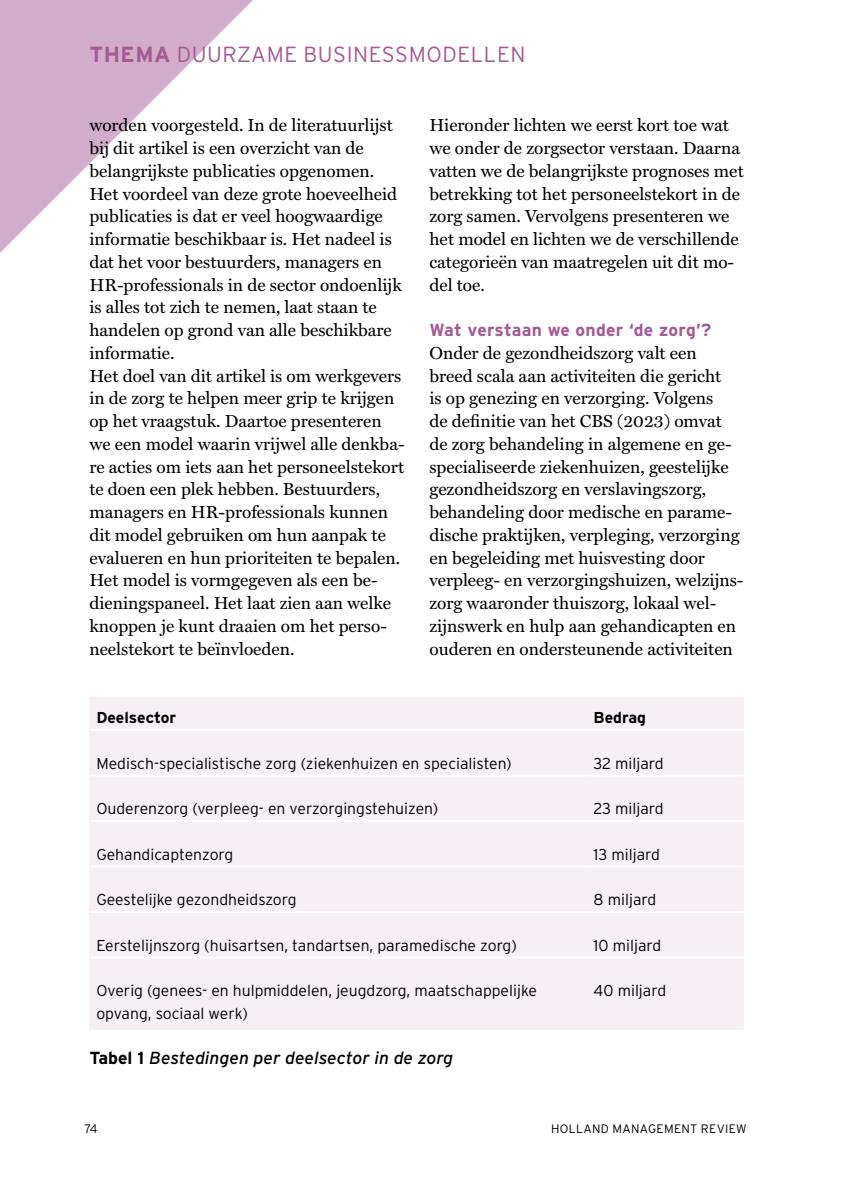
<style>
.page{position:relative;width:844px;height:1191px;background:#fff}
.page>*{position:absolute;margin:0;border:0;box-sizing:border-box;transform-origin:0 0}
.t1{font:300 21.88px "Interstate";letter-spacing:.025em;color:#a45a95}
.t2{font:17.5px/22.8px "Miller Text";color:#000}
.t3{font:italic 17.5px "Interstate";color:#000}
.t4{font:700 17.5px "Interstate";letter-spacing:.015em;color:#a45a95}
.t5{font:300 15.75px/22.8px "Interstate";color:#000}
.t6{font:700 15.75px "Interstate";color:#000}
.t7{font:300 12.25px "Interstate";letter-spacing:.025em;color:#000}
.s1{font-weight:700}
.s2{font-weight:700;font-style:normal}
</style>
<div class="page">
<svg style="left:0;top:0;width:253px;height:253px"></svg>
<div style="left:89px;top:697px;width:654px;height:332px;background:#f6eff4"></div>
<hr style="left:89px;top:729px;width:497px;height:2px;background:#fff">
<hr style="left:586px;top:729px;width:157px;height:2px;background:#fff">
<hr style="left:89px;top:774px;width:497px;height:2px;background:#fff">
<hr style="left:586px;top:774px;width:157px;height:2px;background:#fff">
<hr style="left:89px;top:820px;width:497px;height:2px;background:#fff">
<hr style="left:586px;top:820px;width:157px;height:2px;background:#fff">
<hr style="left:89px;top:865px;width:497px;height:2px;background:#fff">
<hr style="left:586px;top:865px;width:157px;height:2px;background:#fff">
<hr style="left:89px;top:911px;width:497px;height:2px;background:#fff">
<hr style="left:586px;top:911px;width:157px;height:2px;background:#fff">
<hr style="left:89px;top:956px;width:497px;height:2px;background:#fff">
<hr style="left:586px;top:956px;width:157px;height:2px;background:#fff">
<p class="t1" style="left:89px;top:42px;width:437px"><span class="s1">THEMA</span> DUURZAME BUSINESSMODELLEN</p>
<p class="t2" style="left:89px;top:114px;width:317px">worden voorgesteld. In de literatuurlijst bij dit artikel is een overzicht van de belangrijkste publicaties opgenomen.<br>Het voordeel van deze grote hoeveelheid publicaties is dat er veel hoogwaardige informatie beschikbaar is. Het nadeel is dat het voor bestuurders, managers en HR-professionals in de sector ondoenlijk is alles tot zich te nemen, laat staan te handelen op grond van alle beschikbare informatie.<br>Het doel van dit artikel is om werkgevers in de zorg te helpen meer grip te krijgen op het vraagstuk. Daartoe presenteren we een model waarin vrijwel alle denkba&shy;re acties om iets aan het personeelstekort te doen een plek hebben. Bestuurders, managers en HR-professionals kunnen dit model gebruiken om hun aanpak te evalueren en hun prioriteiten te bepalen.<br>Het model is vormgegeven als een be&shy;dieningspaneel. Het laat zien aan welke knoppen je kunt draaien om het perso&shy;neelstekort te beïnvloeden.</p>
<p class="t2" style="left:429px;top:114px;width:316px">Hieronder lichten we eerst kort toe wat we onder de zorgsector verstaan. Daarna vatten we de belangrijkste prognoses met betrekking tot het personeelstekort in de zorg samen. Vervolgens presenteren we het model en lichten we de verschillende categorieën van maatregelen uit dit mo&shy;del toe.</p>
<p class="t4" style="left:429px;top:320px;width:283px">Wat verstaan we onder ‘de zorg’?</p>
<p class="t2" style="left:429px;top:342px;width:315px">Onder de gezondheidszorg valt een breed scala aan activiteiten die gericht<br>is op genezing en verzorging. Volgens<br>de definitie van het CBS (2023) omvat de zorg behandeling in algemene en ge&shy;specialiseerde ziekenhuizen, geestelijke gezondheidszorg en verslavingszorg, behandeling door medische en parame&shy;dische praktijken, verpleging, verzorging en begeleiding met huisvesting door verpleeg- en verzorgingshuizen, welzijns&shy;zorg waaronder thuiszorg, lokaal wel&shy;zijnswerk en hulp aan gehandicapten en ouderen en ondersteunende activiteiten</p>
<p class="t6" style="left:96px;top:708px;width:81px">Deelsector</p>
<p class="t6" style="left:593px;top:708px;width:54px">Bedrag</p>
<p class="t5" style="left:96px;top:751px;width:417px">Medisch-specialistische zorg (ziekenhuizen en specialisten)</p>
<p class="t5" style="left:593px;top:751px;width:72px">32 miljard</p>
<p class="t5" style="left:96px;top:797px;width:343px">Ouderenzorg (verpleeg- en verzorgingstehuizen)</p>
<p class="t5" style="left:593px;top:797px;width:72px">23 miljard</p>
<p class="t5" style="left:96px;top:842px;width:138px">Gehandicaptenzorg</p>
<p class="t5" style="left:593px;top:842px;width:68px">13 miljard</p>
<p class="t5" style="left:96px;top:888px;width:202px">Geestelijke gezondheidszorg</p>
<p class="t5" style="left:593px;top:888px;width:64px">8 miljard</p>
<p class="t5" style="left:96px;top:933px;width:422px">Eerstelijnszorg (huisartsen, tandartsen, paramedische zorg)</p>
<p class="t5" style="left:593px;top:933px;width:69px">10 miljard</p>
<p class="t5" style="left:96px;top:979px;width:442px">Overig (genees- en hulpmiddelen, jeugdzorg, maatschappelijke opvang, sociaal werk)</p>
<p class="t5" style="left:593px;top:979px;width:74px">40 miljard</p>
<p class="t3" style="left:89px;top:1048px;width:365px"><span class="s2">Tabel 1</span> Bestedingen per deelsector in de zorg</p>
<p class="t7" style="left:84px;top:1121px;width:15px">74</p>
<p class="t7" style="left:551px;top:1121px;width:197px">HOLLAND MANAGEMENT REVIEW</p>
</div>
